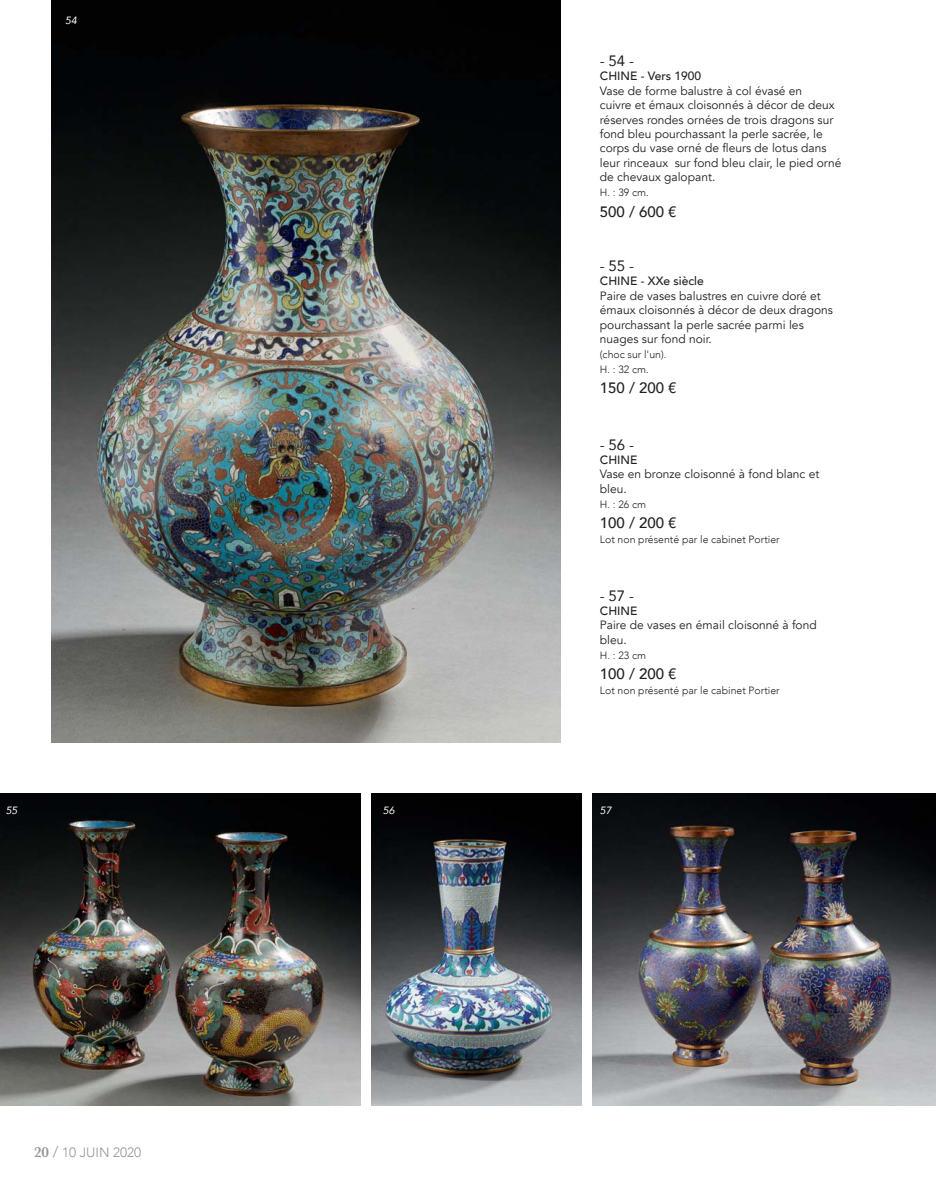
<style>
.page{position:relative;width:936px;height:1191px;background:#fff}
.page>*{position:absolute;margin:0;border:0;box-sizing:border-box;transform-origin:0 0}
.t1{font:500 15px "Avenir";color:#231f20}
.t2{font:15px "Avenir";color:#231f20}
.t3{font:300 13.5px "Avenir";color:#939598}
.t4{font:12px/14.4px "Avenir";color:#231f20}
.t5{font:500 12px "Avenir";color:#231f20}
.t6{font:300 10.5px/14.7px "Avenir";color:#231f20}
.t7{font:italic 10.5px "Avenir";color:#fff}
.s1{font-family:"Baskerville";font-weight:600;font-size:15px}
.s2{font-size:15px}
</style>
<div class="page">
<img style="left:0;top:793px;width:361px;height:313px">
<img style="left:371px;top:793px;width:210px;height:313px">
<img style="left:51px;top:0;width:509px;height:742px">
<img style="left:592px;top:793px;width:343px;height:313px">
<p class="t7" style="left:65px;top:13px;width:13px">54</p>
<p class="t2" style="left:600px;top:51px;width:36px">- 54 -</p>
<p class="t5" style="left:600px;top:68px;width:103px">CHINE - Vers 1900</p>
<p class="t4" style="left:600px;top:84px;width:243px">Vase de forme balustre à col évasé en<br>cuivre et émaux cloisonnés à décor de deux réserves rondes ornées de trois dragons sur fond bleu pourchassant la perle sacrée, le corps du vase orné de fleurs de lotus dans leur rinceaux sur fond bleu clair, le pied orné de chevaux galopant.</p>
<p class="t6" style="left:600px;top:185px;width:50px">H. : 39 cm.</p>
<p class="t1" style="left:600px;top:201px;width:78px">500 / 600 €</p>
<p class="t2" style="left:600px;top:256px;width:36px">- 55 -</p>
<p class="t5" style="left:600px;top:273px;width:105px">CHINE - XXe siècle</p>
<p class="t4" style="left:600px;top:289px;width:234px">Paire de vases balustres en cuivre doré et émaux cloisonnés à décor de deux dragons pourchassant la perle sacrée parmi les nuages sur fond noir.</p>
<p class="t6" style="left:600px;top:347px;width:68px">(choc sur l'un).<br>H. : 32 cm.</p>
<p class="t1" style="left:600px;top:378px;width:78px">150 / 200 €</p>
<p class="t2" style="left:600px;top:434px;width:36px">- 56 -</p>
<p class="t5" style="left:600px;top:452px;width:39px">CHINE</p>
<p class="t4" style="left:600px;top:467px;width:221px">Vase en bronze cloisonné à fond blanc et bleu.</p>
<p class="t6" style="left:600px;top:497px;width:48px">H. : 26 cm</p>
<p class="t1" style="left:600px;top:513px;width:78px">100 / 200 €</p>
<p class="t6" style="left:600px;top:532px;width:181px">Lot non présenté par le cabinet Portier</p>
<p class="t2" style="left:600px;top:585px;width:36px">- 57 -</p>
<p class="t5" style="left:600px;top:603px;width:39px">CHINE</p>
<p class="t4" style="left:600px;top:618px;width:218px">Paire de vases en émail cloisonné à fond bleu.</p>
<p class="t6" style="left:600px;top:648px;width:48px">H. : 23 cm</p>
<p class="t1" style="left:600px;top:664px;width:78px">100 / 200 €</p>
<p class="t6" style="left:600px;top:683px;width:181px">Lot non présenté par le cabinet Portier</p>
<p class="t7" style="left:6px;top:804px;width:13px">55</p>
<p class="t7" style="left:383px;top:804px;width:13px">56</p>
<p class="t7" style="left:600px;top:804px;width:13px">57</p>
<p class="t3" style="left:34px;top:1143px;width:109px"><span class="s1">20</span> <span class="s2">/</span> 10 JUIN 2020</p>
</div>
